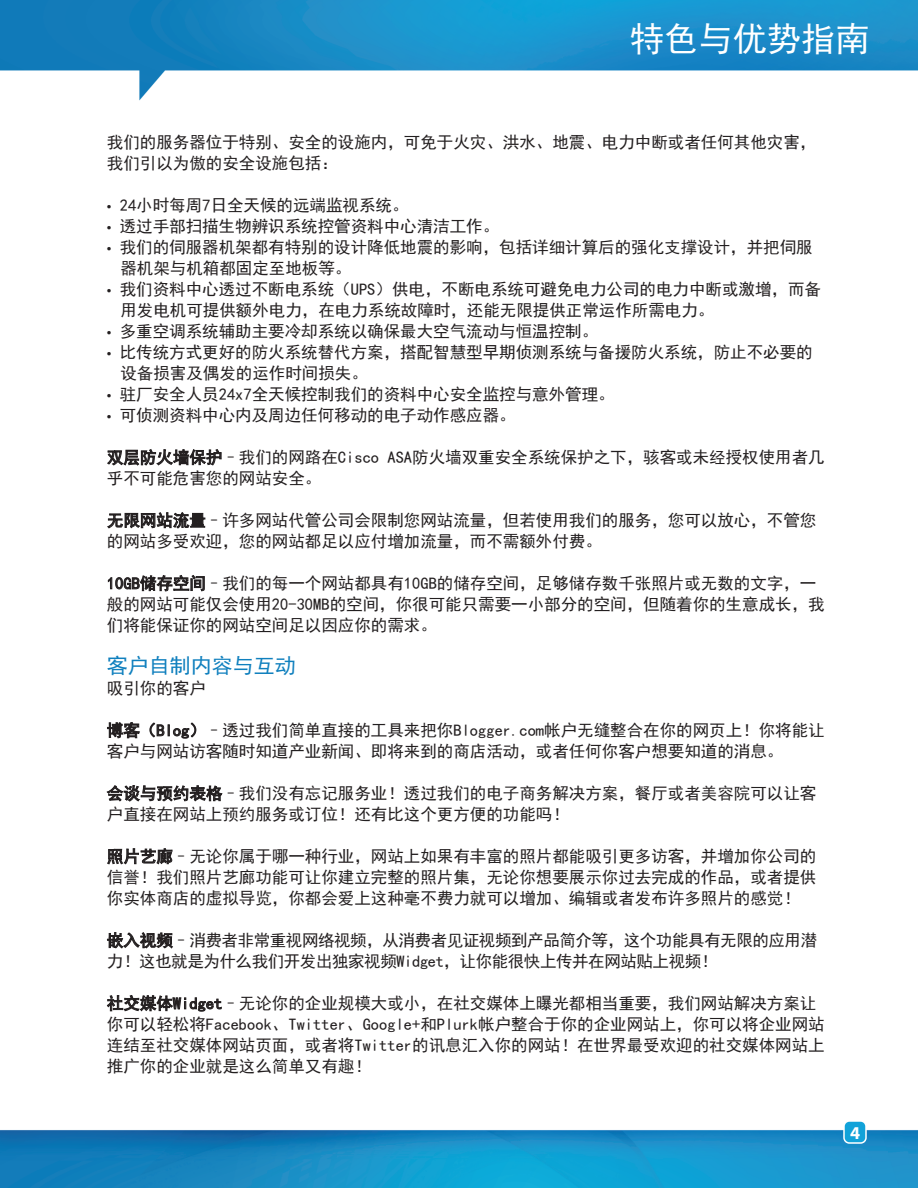
<style>
.page{position:relative;width:918px;height:1188px;background:#fff}
.page>*{position:absolute;margin:0;border:0;box-sizing:border-box;transform-origin:0 0}
.t1{font:34.35px "Sim Hei";color:#fff}
.t2{font:21px "Sim Hei";color:#1080be}
.t3{font:700 18.15px "Myriad Pro";color:#fff}
.t4{font:16.5px/21px "Sim Hei";color:#231f20}
.t5{font:16.5px/21px "Sim Hei";letter-spacing:-.025em;color:#231f20}
.s1{font-family:"Myriad Pro"}
</style>
<div class="page">
<svg style="left:107px;top:449px;width:115px;height:17px"></svg>
<svg style="left:107px;top:512px;width:98px;height:16px"></svg>
<svg style="left:108px;top:575px;width:97px;height:16px"></svg>
<svg style="left:107px;top:722px;width:33px;height:16px"></svg>
<svg style="left:150px;top:723px;width:46px;height:16px"></svg>
<svg style="left:106px;top:785px;width:117px;height:17px"></svg>
<svg style="left:107px;top:848px;width:65px;height:16px"></svg>
<svg style="left:107px;top:932px;width:66px;height:16px"></svg>
<svg style="left:107px;top:995px;width:115px;height:17px"></svg>
<img style="left:0;top:0;width:918px;height:101px">
<img style="left:0;top:1130px;width:918px;height:58px">
<div style="left:844px;top:1121px;width:22px;height:22px;background:#11a2d9;border-radius:5px"></div>
<div style="left:843px;top:1120px;width:24px;height:24px;border:2px solid #fff;border-radius:5px"></div>
<h1 class="t1" style="left:630px;top:21px;width:241px">特色与优势指南</h1>
<p class="t4" style="left:107px;top:132px;width:711px">我们的服务器位于特别、安全的设施内，可免于火灾、洪水、地震、电力中断或者任何其他灾害，我们引以为傲的安全设施包括：</p>
<p class="t4" style="left:107px;top:195px;width:303px"><span class="s1">•</span> 24小时每周7日全天候的远端监视系统。</p>
<p class="t4" style="left:107px;top:216px;width:394px"><span class="s1">•</span> 透过手部扫描生物辨识系统控管资料中心清洁工作。</p>
<p class="t4" style="left:120px;top:237px;width:694px;text-indent:-13px"><span class="s1">•</span> 我们的伺服器机架都有特别的设计降低地震的影响，包括详细计算后的强化支撑设计，并把伺服器机架与机箱都固定至地板等。</p>
<p class="t4" style="left:120px;top:279px;width:702px;text-indent:-13px"><span class="s1">•</span> 我们资料中心透过不断电系统（UPS）供电，不断电系统可避免电力公司的电力中断或激增，而备用发电机可提供额外电力，在电力系统故障时，还能无限提供正常运作所需电力。</p>
<p class="t4" style="left:107px;top:321px;width:493px"><span class="s1">•</span> 多重空调系统辅助主要冷却系统以确保最大空气流动与恒温控制。</p>
<p class="t4" style="left:120px;top:342px;width:694px;text-indent:-13px"><span class="s1">•</span> 比传统方式更好的防火系统替代方案，搭配智慧型早期侦测系统与备援防火系统，防止不必要的设备损害及偶发的运作时间损失。</p>
<p class="t4" style="left:107px;top:384px;width:509px"><span class="s1">•</span> 驻厂安全人员24x7全天候控制我们的资料中心安全监控与意外管理。</p>
<p class="t4" style="left:107px;top:405px;width:410px"><span class="s1">•</span> 可侦测资料中心内及周 边任何移动的电子动作感应器。</p>
<p class="t4" style="left:107px;top:447px;width:719px">双层防火墙保护–我们的网路在Cisco ASA防火墙双重安全系统保护之下，骇客或未经授权使用者几乎不可能危害您的网站安全。</p>
<p class="t4" style="left:107px;top:510px;width:711px">无限网站流量–许多网站代管公司会限制您网站流量，但若使用我们的服务，您可以放心，不管您的网站多受欢迎，您的网站都足以应付增加流量，而不需额外付费。</p>
<p class="t4" style="left:107px;top:573px;width:719px">10GB储存空间–我们的每一个网站都具有10GB的储存空间，足够储存数千张照片或无数的文字，一般的网站可能仅会使用20-30MB的空间，你很可能只需要一小部分的空间，但随着你的生意成长，我们将能保证你的网站空间足以因应你的需求。</p>
<p class="t2" style="left:107px;top:655px;width:190px">客户自制内容与互动</p>
<p class="t4" style="left:107px;top:678px;width:100px">吸引你的客户</p>
<p class="t4" style="left:107px;top:720px;width:719px">博客（Blog）–透过我们简单直接的工具来把你Blogger.com帐户无缝整合在你的网页上！你将能让客户与网站访客随时知道产业新闻、即将来到的商店活动，或者任何你客户想要知道的消息。</p>
<p class="t4" style="left:107px;top:783px;width:711px">会谈与预约表格–我们没有忘记服务业！透过我们的电子商务解决方案，餐厅或者美容院可以让客户直接在网站上预约服务或订位！还有比这个更方便的功能吗！</p>
<p class="t4" style="left:107px;top:846px;width:711px;text-align:justify">照片艺廊–无论你属于哪一种行业，网站上如果有丰富的照片都能吸引更多访客，并增加你公司的信誉！我们照片艺廊功能可让你建立完整的照片集，无论你想要展示你过去完成的作品，或者提供你实体商店的虚拟导览，你都会爱上这种毫不费力就可以增加、编辑或者发布许多照片的感觉！</p>
<p class="t5" style="left:107px;top:930px;width:712px">嵌入视频–消费者非常重视网络视频，从消费者见证视频到产品简介等，这个功能具有无限的应用潜力！这也就是为什么我们开发出独家视频Widget，让你能很快上传并在网站贴上视频！</p>
<p class="t4" style="left:107px;top:993px;width:719px">社交媒体Widget–无论你的企业规模大或小，在社交媒体上曝光都相当重要，我们网站解决方案让你可以轻松将Facebook、Twitter、Google+和Plurk帐户整合于你的企业网站上，你可以将企业网站连结至社交媒体网站页面，或者将Twitter的讯息汇入你的网站！在世界最受欢迎的社交媒体网站上推广你的企业就是这么简单又有趣！</p>
<p class="t3" style="left:850px;top:1121px;width:12px">4</p>
</div>
